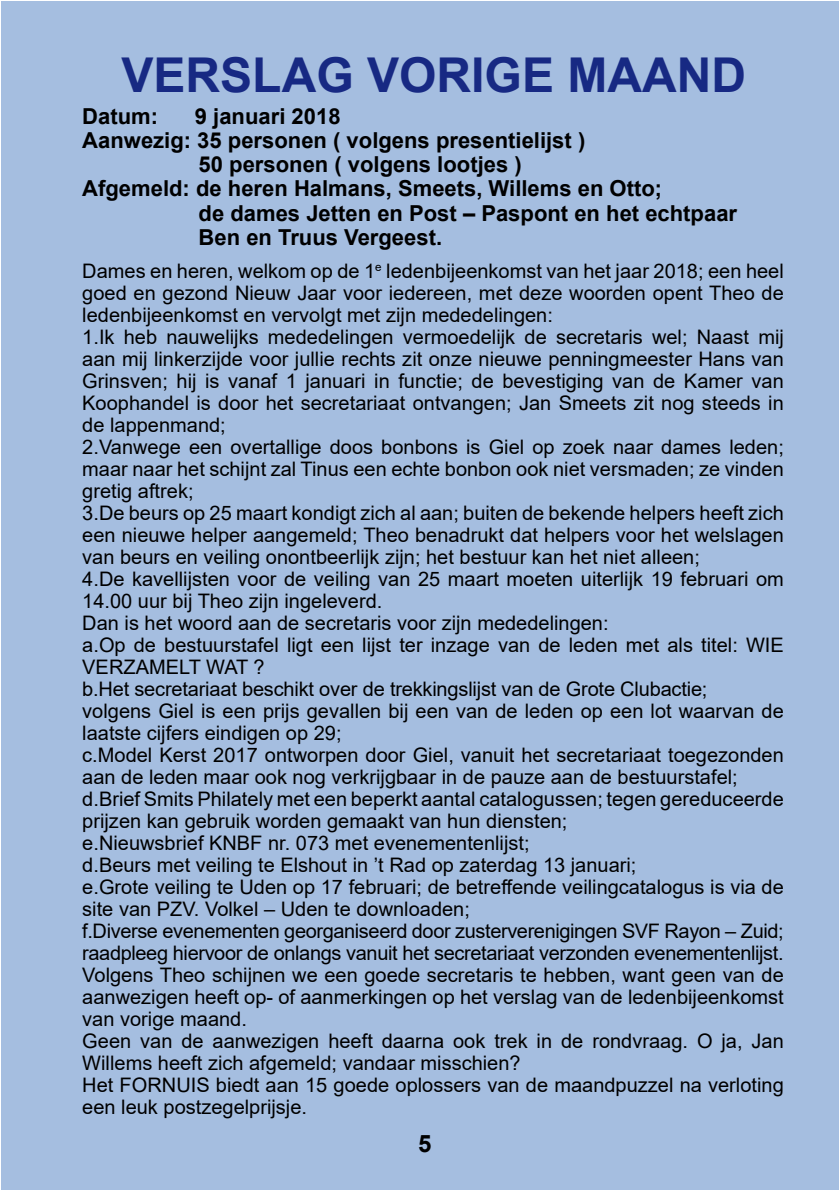
<style>
.page{position:relative;width:840px;height:1191px;background:#fff}
.page>*{position:absolute;margin:0;border:0;box-sizing:border-box;transform-origin:0 0}
.t1{font:700 48px "Arial";color:#172983}
.t2{font:700 24px "Arial";color:#000}
.t3{font:700 22px "Arial";color:#000}
.t4{font:20px/22px "Arial";color:#000}
</style>
<div class="page">
<div style="left:1px;top:1px;width:837px;height:1189px;background:#a5bee0"></div>
<h1 class="t1" style="left:121px;top:41px;width:626px">VERSLAG VORIGE MAAND</h1>
<p class="t3" style="left:82px;top:101px;width:77px">Datum:</p>
<p class="t3" style="left:195px;top:101px;width:147px">9 januari 2018</p>
<p class="t3" style="left:82px;top:125px;width:504px">Aanwezig: 35 personen ( volgens presentielijst )</p>
<p class="t3" style="left:198px;top:149px;width:324px">50 personen ( volgens lootjes )</p>
<p class="t3" style="left:82px;top:173px;width:581px">Afgemeld: de heren Halmans, Smeets, Willems en Otto;</p>
<p class="t3" style="left:198px;top:197px;width:539px">de dames Jetten en Post – Paspont en het echtpaar</p>
<p class="t3" style="left:198px;top:222px;width:245px">Ben en Truus Vergeest.</p>
<p class="t4" style="left:82px;top:260px;width:702px">Dames en heren, welkom op de 1<sup>e</sup> ledenbijeenkomst van het jaar 2018; een heel goed en gezond Nieuw Jaar voor iedereen, met deze woorden opent Theo de ledenbijeenkomst en vervolgt met zijn mededelingen:<br>1.Ik heb nauwelijks mededelingen vermoedelijk de secretaris wel; Naast mij aan mij linkerzijde voor jullie rechts zit onze nieuwe penningmeester Hans van Grinsven; hij is vanaf 1 januari in functie; de bevestiging van de Kamer van Koophandel is door het secretariaat ontvangen; Jan Smeets zit nog steeds in de lappenmand;<br>2.Vanwege een overtallige doos bonbons is Giel op zoek naar dames leden; maar naar het schijnt zal Tinus een echte bonbon ook niet versmaden; ze vinden gretig aftrek;<br>3.De beurs op 25 maart kondigt zich al aan; buiten de bekende helpers heeft zich een nieuwe helper aangemeld; Theo benadrukt dat helpers voor het welslagen van beurs en veiling onontbeerlijk zijn; het bestuur kan het niet alleen;<br>4.De kavellijsten voor de veiling van 25 maart moeten uiterlijk 19 februari om 14.00 uur bij Theo zijn ingeleverd.<br>Dan is het woord aan de secretaris voor zijn mededelingen:<br>a.Op de bestuurstafel ligt een lijst ter inzage van de leden met als titel: WIE VERZAMELT WAT ?<br>b.Het secretariaat beschikt over de trekkingslijst van de Grote Clubactie;<br>volgens Giel is een prijs gevallen bij een van de leden op een lot waarvan de laatste cijfers eindigen op 29;<br>c.Model Kerst 2017 ontworpen door Giel, vanuit het secretariaat toegezonden aan de leden maar ook nog verkrijgbaar in de pauze aan de bestuurstafel; d.Brief Smits Philately met een beperkt aantal catalogussen; tegen gereduceerde prijzen kan gebruik worden gemaakt van hun diensten;<br>e.Nieuwsbrief KNBF nr. 073 met evenementenlijst;<br>d.Beurs met veiling te Elshout in ’t Rad op zaterdag 13 januari;<br>e.Grote veiling te Uden op 17 februari; de betreffende veilingcatalogus is via de site van PZV. Volkel – Uden te downloaden;<br>f.Diverse evenementen georganiseerd door zusterverenigingen SVF Rayon – Zuid; raadpleeg hiervoor de onlangs vanuit het secretariaat verzonden evenementenlijst.<br>Volgens Theo schijnen we een goede secretaris te hebben, want geen van de aanwezigen heeft op- of aanmerkingen op het verslag van de ledenbijeenkomst van vorige maand.<br>Geen van de aanwezigen heeft daarna ook trek in de rondvraag. O ja, Jan Willems heeft zich afgemeld; vandaar misschien?<br>Het FORNUIS biedt aan 15 goede oplossers van de maandpuzzel na verloting een leuk postzegelprijsje.</p>
<p class="t2" style="left:418px;top:1126px;width:15px">5</p>
</div>
